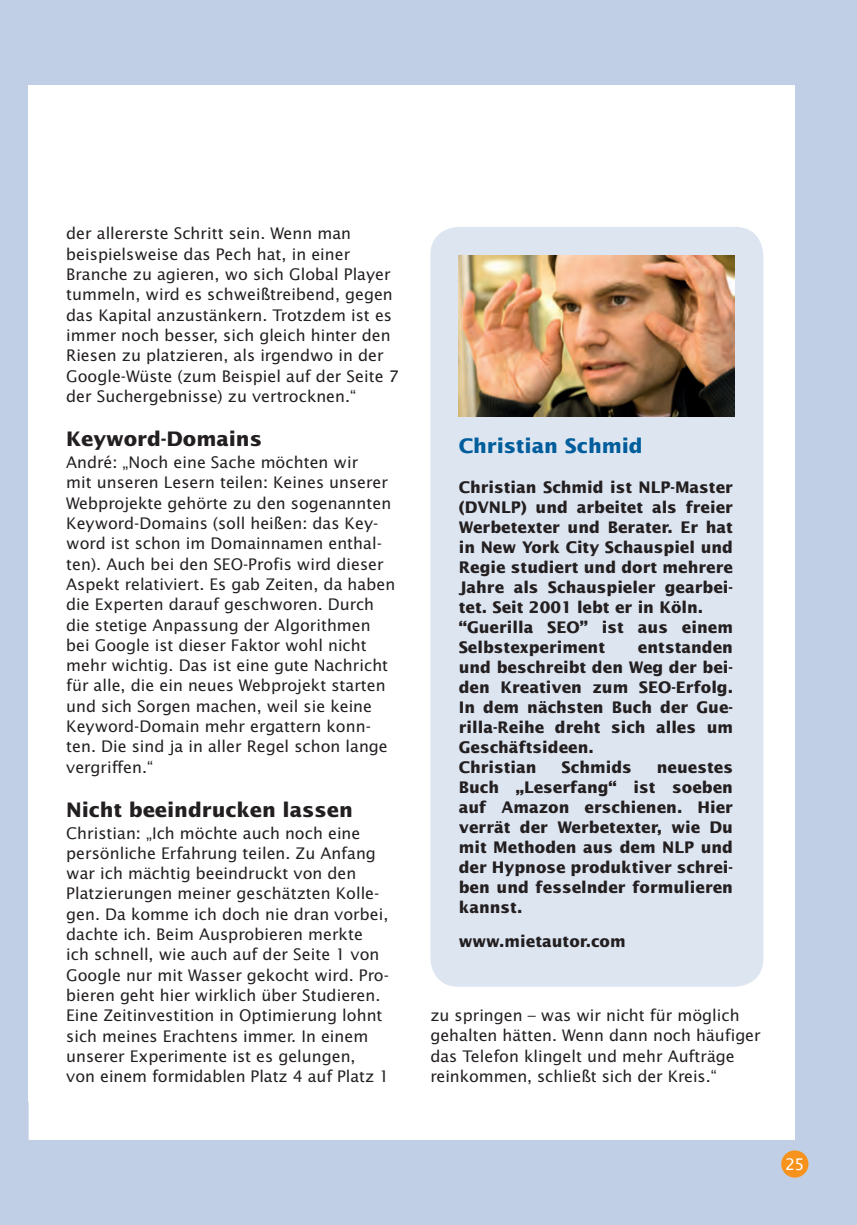
<style>
.page{position:relative;width:857px;height:1225px;background:#fff}
.page>*{position:absolute;margin:0;border:0;box-sizing:border-box;transform-origin:0 0}
.t1{font:700 20px "Lucida Sans Std";letter-spacing:-.005em;color:#231f20}
.t2{font:700 20px "Lucida Sans Std";letter-spacing:-.005em;color:#005d9c}
.t3{font:16px/20.4px "Lucida Sans Std";color:#231f20}
.t4{font:700 16px/20px "Lucida Sans Std";color:#231f20}
.t5{font:16px "Lucida Sans Std";color:#fff}
</style>
<div class="page">
<div style="left:0;top:0;width:856px;height:1225px;background:#c0cfe5"></div>
<div style="left:28px;top:85px;width:766px;height:1055px;background:#fff"></div>
<div style="left:780px;top:1150px;width:28px;height:27px;background:#f7931d;border-radius:50%"></div>
<div style="left:430px;top:227px;width:333px;height:759px;background:#dde5f1;border-radius:28px"></div>
<div style="left:10px;top:1097px;width:19px;height:70px;background:#c0cfe5;border-radius:6px"></div>
<img style="left:458px;top:255px;width:276px;height:161px">
<p class="t3" style="left:66px;top:223px;width:334px">der allererste Schritt sein. Wenn man beispielsweise das Pech hat, in einer Branche zu agieren, wo sich Global Player tummeln, wird es schweißtreibend, gegen das Kapital anzustänkern. Trotzdem ist es immer noch besser, sich gleich hinter den Riesen zu platzieren, als irgendwo in der Google-Wüste (zum Beispiel auf der Seite 7 der Suchergebnisse) zu vertrocknen.“</p>
<p class="t1" style="left:66px;top:427px;width:197px">Keyword-Domains</p>
<p class="t3" style="left:66px;top:452px;width:330px">André: „Noch eine Sache möchten wir<br>mit unseren Lesern teilen: Keines unserer Webprojekte gehörte zu den sogenannten Keyword-Domains (soll heißen: das Key&shy;word ist schon im Domainnamen enthal&shy;ten). Auch bei den SEO-Profis wird dieser Aspekt relativiert. Es gab Zeiten, da haben die Experten darauf geschworen. Durch die stetige Anpassung der Algorithmen bei Google ist dieser Faktor wohl nicht mehr wichtig. Das ist eine gute Nachricht für alle, die ein neues Webprojekt starten und sich Sorgen machen, weil sie keine Keyword-Domain mehr ergattern konn&shy;ten. Die sind ja in aller Regel schon lange vergriffen.“</p>
<p class="t1" style="left:66px;top:798px;width:288px">Nicht beeindrucken lassen</p>
<p class="t3" style="left:66px;top:823px;width:324px">Christian: „Ich möchte auch noch eine persönliche Erfahrung teilen. Zu Anfang war ich mächtig beeindruckt von den Platzierungen meiner geschätzten Kolle&shy;gen. Da komme ich doch nie dran vorbei, dachte ich. Beim Ausprobieren merkte ich schnell, wie auch auf der Seite 1 von Google nur mit Wasser gekocht wird. Pro&shy;bieren geht hier wirklich über Studieren.<br>Eine Zeitinvestition in Optimierung lohnt sich meines Erachtens immer. In einem unserer Experimente ist es gelungen,<br>von einem formidablen Platz 4 auf Platz 1</p>
<p class="t2" style="left:458px;top:435px;width:185px">Christian Schmid</p>
<p class="t4" style="left:458px;top:478px;width:276px">Christian Schmid ist NLP-Master (DVNLP) und arbeitet als freier<br>Werbetexter und Berater. Er hat in New York City Schauspiel und<br>Regie studiert und dort mehrere<br>Jahre als Schauspieler gearbei&shy;tet. Seit 2001 lebt er in Köln. “Guerilla SEO” ist aus einem<br>Selbstexperiment</p>
<p class="t4" style="left:458px;top:638px;width:276px;text-indent:179px">entstanden und beschreibt den Weg der bei&shy;den Kreativen zum SEO-Erfolg.<br>In dem nächsten Buch der Gue&shy;rilla-Reihe dreht sich alles um<br>Geschäftsideen.<br>Christian</p>
<p class="t4" style="left:561px;top:758px;width:72px">Schmids</p>
<p class="t4" style="left:458px;top:758px;width:276px;text-align:justify;text-indent:198px">neuestes Buch „Leserfang“ ist soeben auf Amazon erschienen. Hier verrät der Werbetexter, wie Du mit Methoden aus dem NLP und der Hypnose produktiver schrei&shy;ben und fesselnder formulieren kannst.</p>
<p class="t4" style="left:458px;top:932px;width:168px">www.mietautor.com</p>
<p class="t3" style="left:430px;top:1005px;width:332px">zu springen – was wir nicht für möglich gehalten hätten. Wenn dann noch häufiger das Telefon klingelt und mehr Aufträge reinkommen, schließt sich der Kreis.“</p>
<p class="t5" style="left:784px;top:1154px;width:21px">25</p>
</div>
